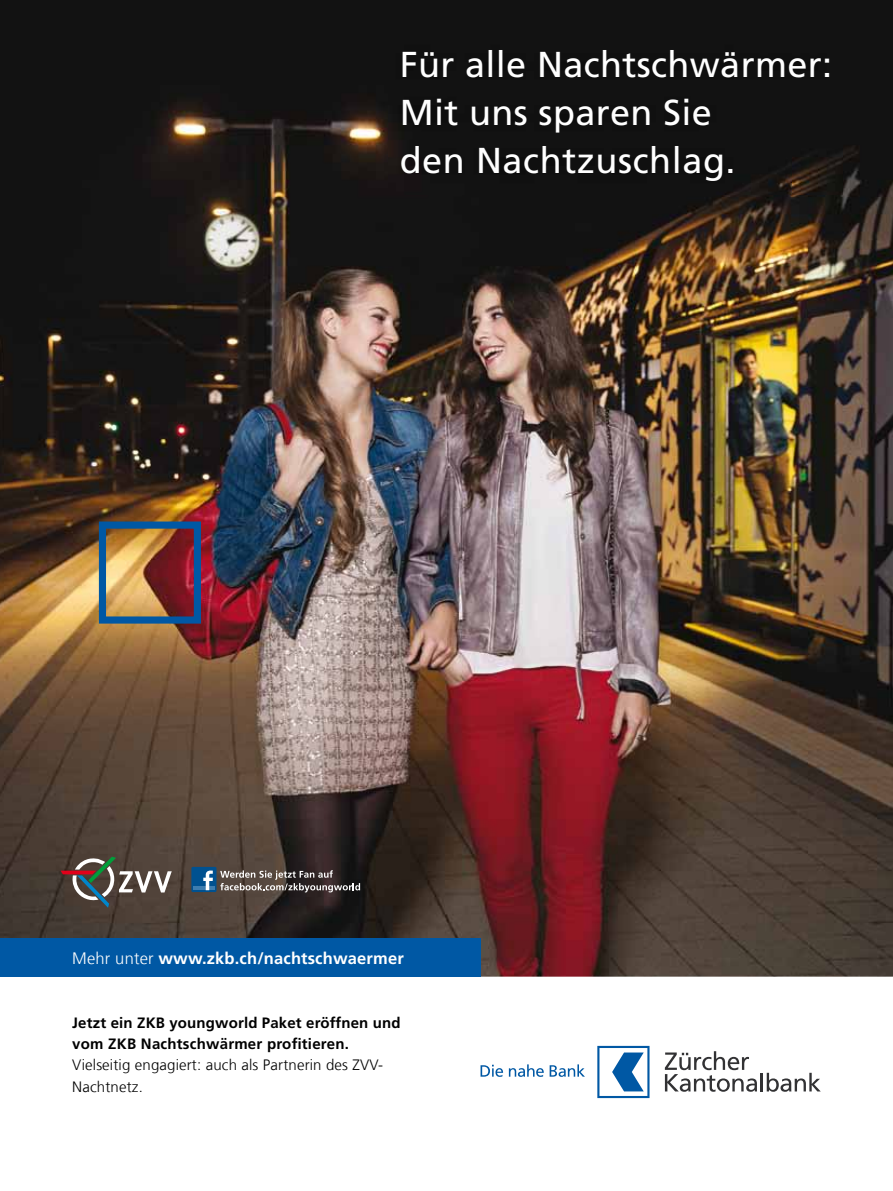
<style>
.page{position:relative;width:893px;height:1191px;background:#fff}
.page>*{position:absolute;margin:0;border:0;box-sizing:border-box;transform-origin:0 0}
.t1{font:36px/48px "Frutiger";letter-spacing:.01em;color:#fff}
.t2{font:700 16.5px "Frutiger For ZKB";letter-spacing:.01em;color:#fff}
.t3{font:700 15px/21px "Frutiger For ZKB";letter-spacing:.01em;color:#000}
.t4{font:300 15px/21px "Frutiger For ZKB";letter-spacing:.01em;color:#000}
.s1{font-weight:300}
</style>
<div class="page">
<img style="left:0;top:0;width:893px;height:976px">
<div style="left:388px;top:37px;width:455px;height:158px;background:#121212"></div>
<div style="left:0;top:938px;width:481px;height:38px;background:#0058a4"></div>
<svg style="left:597px;top:1045px;width:52px;height:53px"></svg>
<svg style="left:665px;top:1051px;width:155px;height:40px"></svg>
<svg style="left:481px;top:1064px;width:22px;height:12px"></svg>
<svg style="left:509px;top:1064px;width:35px;height:12px"></svg>
<svg style="left:550px;top:1064px;width:35px;height:12px"></svg>
<svg style="left:61px;top:856px;width:111px;height:51px;background:#665e57"></svg>
<div style="left:99px;top:521px;width:102px;height:102px;border:7px solid #0058a4"></div>
<div style="left:191px;top:867px;width:25px;height:25px;background:#005190"></div>
<hr style="left:193px;top:886px;width:22px;height:4px;background:#3e7daf">
<svg style="left:203px;top:870px;width:10px;height:20px"></svg>
<svg style="left:220px;top:870px;width:140px;height:22px;background:#655d5a"></svg>
<h1 class="t1" style="left:400px;top:41px;width:434px">Für alle Nachtschwärmer:<br>Mit uns sparen Sie<br>den Nachtzuschlag.</h1>
<p class="t2" style="left:72px;top:948px;width:333px"><span class="s1">Mehr unter</span> www.zkb.ch/nachtschwaermer</p>
<p class="t3" style="left:72px;top:1012px;width:330px">Jetzt ein ZKB youngworld Paket eröffnen und vom ZKB Nachtschwärmer profitieren.</p>
<p class="t4" style="left:72px;top:1055px;width:312px">Vielseitig engagiert: auch als Partnerin des ZVV-<br>Nachtnetz.</p>
</div>
